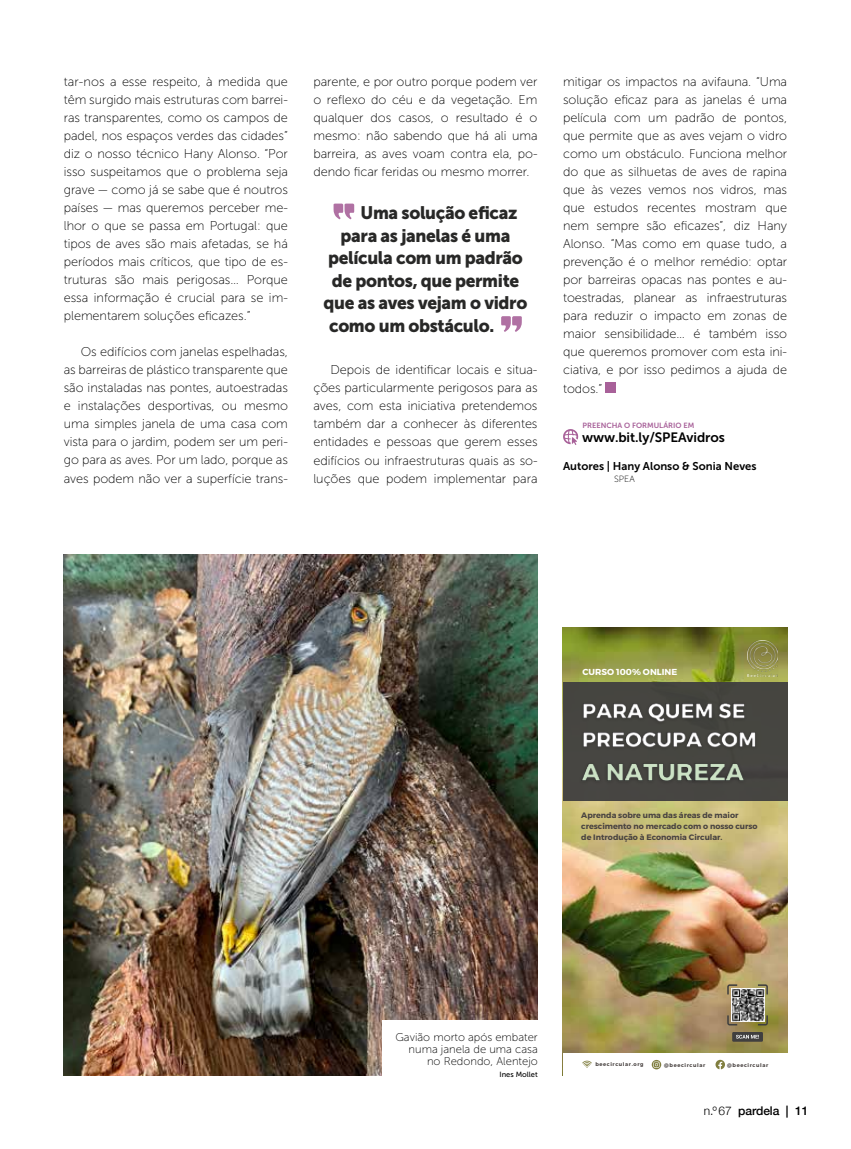
<style>
.page{position:relative;width:851px;height:1149px;background:#fff}
.page>*{position:absolute;margin:0;border:0;box-sizing:border-box;transform-origin:0 0}
.t1{font:18px "Museo Sans 900";letter-spacing:-.02em;color:#282827;scale:.96 1}
.t2{font:13.5px "Museo Sans 700";letter-spacing:-.005em;color:#000}
.t3{font:12.75px/18px "Museo Sans 100";letter-spacing:-.005em;color:#000;text-align:justify}
.t4{font:500 12px "Helvetica Neue";letter-spacing:-.005em;color:#000}
.t5{font:11.25px/12px "Museo Sans 100";color:#000;text-align:right}
.t6{font:11.25px "Museo Sans 700";color:#000}
.t7{font:9px "Museo Sans 100";color:#000}
.t8{font:700 8.7px "Montserrat";color:#fff}
.t9{font:700 7.95px/10.5px "Montserrat";color:#494341}
.t10{font:7.5px "Museo Sans 700";color:#a86199}
.t11{font:7.5px "Museo Sans 500";color:#000}
.t12{font:700 5.1px "Montserrat";letter-spacing:.12em;color:#494341}
.s1{font-weight:300}
</style>
<div class="page">
<div style="left:605px;top:382px;width:11px;height:10px;background:#a86199"></div>
<svg style="left:333px;top:203px;width:21px;height:16px"></svg>
<svg style="left:501px;top:316px;width:20px;height:16px"></svg>
<svg style="left:563px;top:429px;width:15px;height:16px"></svg>
<img style="left:563px;top:627px;width:224px;height:425px">
<svg style="left:582px;top:1060px;width:9px;height:7px"></svg>
<svg style="left:651px;top:1059px;width:10px;height:10px"></svg>
<svg style="left:715px;top:1059px;width:10px;height:9px"></svg>
<div style="left:563px;top:682px;width:224px;height:118px;background:#403f3f"></div>
<img style="left:747px;top:640px;width:30px;height:36px">
<img style="left:731px;top:988px;width:33px;height:32px">
<svg style="left:757px;top:984px;width:10px;height:10px"></svg>
<svg style="left:727px;top:984px;width:10px;height:10px"></svg>
<svg style="left:757px;top:1015px;width:10px;height:10px"></svg>
<svg style="left:727px;top:1015px;width:10px;height:10px"></svg>
<svg style="left:732px;top:1031px;width:30px;height:10px"></svg>
<img style="left:583px;top:703px;width:173px;height:44px">
<img style="left:582px;top:764px;width:162px;height:17px">
<img style="left:64px;top:554px;width:473px;height:521px">
<div style="left:382px;top:1019px;width:158px;height:65px;background:#fff"></div>
<p class="t3" style="left:64px;top:73px;width:225px">tar-nos a esse respeito, à medida que têm surgido mais estruturas com barrei&shy;ras transparentes, como os campos de padel, nos espaços verdes das cidades” diz o nosso técnico Hany Alonso. “Por isso suspeitamos que o problema seja grave — como já se sabe que é noutros países — mas queremos perceber me&shy;lhor o que se passa em Portugal: que tipos de aves são mais afetadas, se há períodos mais críticos, que tipo de es&shy;truturas são mais perigosas… Porque essa informação é crucial para se im&shy;plementarem soluções eficazes.”</p>
<p class="t3" style="left:64px;top:343px;width:225px;text-indent:17px">Os edifícios com janelas espelhadas, as barreiras de plástico transparente que são instaladas nas pontes, autoestradas e instalações desportivas, ou mesmo uma simples janela de uma casa com vista para o jardim, podem ser um peri&shy;go para as aves. Por um lado, porque as aves podem não ver a superfície trans-</p>
<p class="t3" style="left:313px;top:73px;width:225px">parente, e por outro porque podem ver o reflexo do céu e da vegetação. Em qualquer dos casos, o resultado é o mesmo: não sabendo que há ali uma barreira, as aves voam contra ela, po&shy;dendo ficar feridas ou mesmo morrer.</p>
<h1 class="t1" style="left:360px;top:203px;width:165px">Uma solução eficaz</h1>
<h1 class="t1" style="left:340px;top:225px;width:178px">para as janelas é uma</h1>
<h1 class="t1" style="left:328px;top:248px;width:204px">película com um padrão</h1>
<h1 class="t1" style="left:332px;top:270px;width:197px">de pontos, que permite</h1>
<h1 class="t1" style="left:323px;top:293px;width:214px">que as aves vejam o vidro</h1>
<h1 class="t1" style="left:329px;top:315px;width:173px">como um obstáculo.</h1>
<p class="t3" style="left:313px;top:361px;width:225px;text-indent:17px">Depois de identificar locais e situa&shy;ções particularmente perigosos para as aves, com esta iniciativa pretendemos também dar a conhecer às diferentes entidades e pessoas que gerem esses edifícios ou infraestruturas quais as so&shy;luções que podem implementar para</p>
<p class="t3" style="left:563px;top:73px;width:225px">mitigar os impactos na avifauna. “Uma solução eficaz para as janelas é uma película com um padrão de pontos, que permite que as aves vejam o vidro como um obstáculo. Funciona melhor do que as silhuetas de aves de rapina que às vezes vemos nos vidros, mas que estudos recentes mostram que nem sempre são eficazes”, diz Hany Alonso. “Mas como em quase tudo, a prevenção é o melhor remédio: optar por barreiras opacas nas pontes e au&shy;toestradas, planear as infraestruturas para reduzir o impacto em zonas de maior sensibilidade… é também isso que queremos promover com esta ini&shy;ciativa, e por isso pedimos a ajuda de todos.”</p>
<p class="t10" style="left:582px;top:420px;width:113px">PREENCHA O FORMULÁRIO EM</p>
<p class="t2" style="left:582px;top:429px;width:144px">www.bit.ly/SPEAvidros</p>
<p class="t6" style="left:563px;top:459px;width:195px">Autores | Hany Alonso &amp; Sonia Neves</p>
<p class="t7" style="left:614px;top:473px;width:22px">SPEA</p>
<p class="t8" style="left:582px;top:666px;width:96px">CURSO 100% ONLINE</p>
<p class="t9" style="left:581px;top:810px;width:178px">Aprenda sobre uma das áreas de maior crescimento no mercado com o nosso curso de Introdução à Economia Circular.</p>
<p class="t5" style="left:395px;top:1031px;width:144px">Gavião morto após embater numa janela de uma casa no Redondo, Alentejo</p>
<p class="t11" style="left:499px;top:1070px;width:40px">Ines Mollet</p>
<p class="t12" style="left:595px;top:1061px;width:50px">beecircular.org</p>
<p class="t12" style="left:664px;top:1061px;width:42px">@beecircular</p>
<p class="t12" style="left:727px;top:1061px;width:42px">@beecircular</p>
<p class="t4" style="left:703px;top:1101px;width:106px"><span class="s1">n.º 67</span> pardela | 11</p>
</div>
